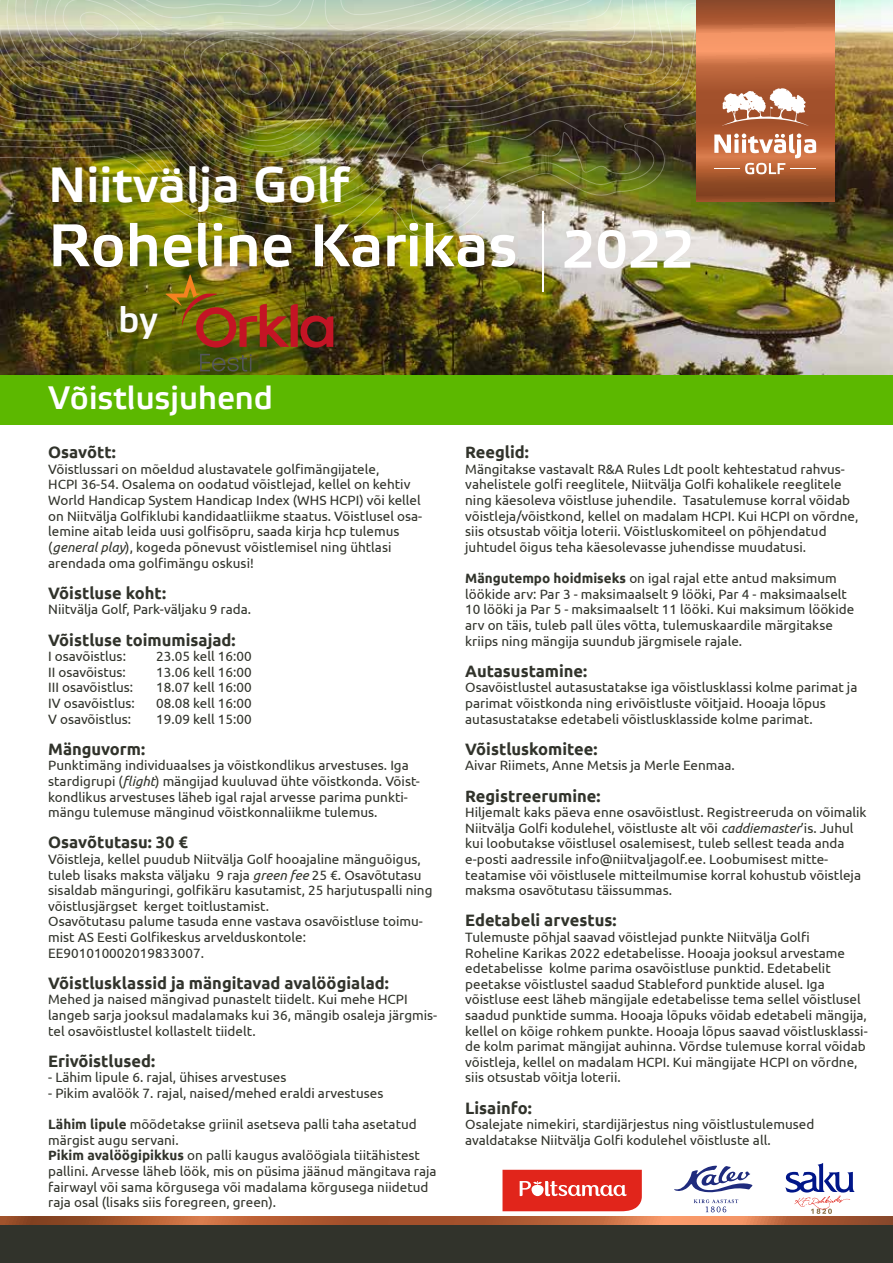
<style>
.page{position:relative;width:893px;height:1263px;background:#fff}
.page>*{position:absolute;margin:0;border:0;box-sizing:border-box;transform-origin:0 0}
.t1{font:700 60px "Etelka Light Pro";color:#fff}
.t2{font:700 49.5px "Etelka Light Pro";color:#fff}
.t3{font:700 36px "Etelka Light Pro";color:#fcfcfc}
.t4{font:700 32.55px "Etelka Light Pro";color:#fff}
.t5{font:700 16.5px "Ubuntu";color:#31332b}
.t6{font:13.5px/15.6px "Ubuntu";color:#31332b}
.s1{font-size:52.8px}
.s2{font-style:italic}
.s3{font-weight:700}
</style>
<div class="page">
<div style="left:0;top:1221px;width:893px;height:42px;background:#31332b"></div>
<svg style="left:0;top:1217px;width:893px;height:7px;background:#b66239"></svg>
<img style="left:0;top:0;width:893px;height:375px">
<img style="left:0;top:0;width:841px;height:242px">
<img style="left:0;top:0;width:834px;height:238px">
<svg style="left:696px;top:0;width:138px;height:202px;background:#b7643b"></svg>
<svg style="left:722px;top:88px;width:86px;height:38px"></svg>
<svg style="left:714px;top:134px;width:102px;height:40px"></svg>
<hr style="left:542px;top:212px;width:2px;height:80px;background:#fff">
<div style="left:0;top:375px;width:893px;height:49px;background:#5cb800"></div>
<svg style="left:502px;top:1170px;width:140px;height:41px;background:#e44138"></svg>
<svg style="left:785px;top:1163px;width:70px;height:51px"></svg>
<svg style="left:674px;top:1165px;width:79px;height:27px"></svg>
<svg style="left:694px;top:1199px;width:44px;height:13px"></svg>
<svg style="left:200px;top:354px;width:52px;height:17px"></svg>
<img style="left:165px;top:274px;width:168px;height:74px">
<h2 class="t2" style="left:48px;top:158px;width:302px">Niitvälja Golf</h2>
<h1 class="t1" style="left:48px;top:213px;width:647px">Roheline Karikas <span class="s1">2022</span></h1>
<h3 class="t3" style="left:118px;top:299px;width:41px">by</h3>
<h3 class="t4" style="left:49px;top:380px;width:226px">Võistlusjuhend</h3>
<p class="t5" style="left:48px;top:442px;width:69px">Osavõtt:</p>
<p class="t6" style="left:48px;top:461px;width:376px">Võistlussari on mõeldud alustavatele golfimängijatele,<br>HCPI 36-54. Osalema on oodatud võistlejad, kellel on kehtiv World Handicap System Handicap Index (WHS HCPI) või kellel on Niitvälja Golfiklubi kandidaatliikme staatus. Võistlusel osa&shy;lemine aitab leida uusi golfisõpru, saada kirja hcp tulemus (<span class="s2">general play</span>), kogeda põnevust võistlemisel ning ühtlasi arendada oma golfimängu oskusi!</p>
<p class="t5" style="left:48px;top:583px;width:119px">Võistluse koht:</p>
<p class="t6" style="left:48px;top:601px;width:204px">Niitvälja Golf, Park-väljaku 9 rada.</p>
<p class="t5" style="left:48px;top:630px;width:189px">Võistluse toimumisajad:</p>
<p class="t6" style="left:48px;top:648px;width:79px">I osavõistlus:</p>
<p class="t6" style="left:156px;top:648px;width:97px">23.05 kell 16:00</p>
<p class="t6" style="left:48px;top:664px;width:79px">II osavõistus:</p>
<p class="t6" style="left:156px;top:664px;width:97px">13.06 kell 16:00</p>
<p class="t6" style="left:48px;top:679px;width:87px">III osavõistlus:</p>
<p class="t6" style="left:156px;top:679px;width:97px">18.07 kell 16:00</p>
<p class="t6" style="left:48px;top:695px;width:88px">IV osavõistlus:</p>
<p class="t6" style="left:156px;top:695px;width:97px">08.08 kell 16:00</p>
<p class="t6" style="left:48px;top:710px;width:84px">V osavõistlus:</p>
<p class="t6" style="left:156px;top:710px;width:97px">19.09 kell 15:00</p>
<p class="t5" style="left:48px;top:739px;width:99px">Mänguvorm:</p>
<p class="t6" style="left:48px;top:757px;width:373px">Punktimäng individuaalses ja võistkondlikus arvestuses. Iga stardigrupi (<span class="s2">flight</span>) mängijad kuuluvad ühte võistkonda. Võist&shy;kondlikus arvestuses läheb igal rajal arvesse parima punkti&shy;mängu tulemuse mänginud võistkonnaliikme tulemus.</p>
<p class="t5" style="left:48px;top:832px;width:141px">Osavõtutasu: 30 €</p>
<p class="t6" style="left:48px;top:851px;width:386px">Võistleja, kellel puudub Niitvälja Golf hooajaline mänguõigus, tuleb lisaks maksta väljaku 9 raja <span class="s2">green fee</span> 25 €. Osavõtutasu sisaldab mänguringi, golfikäru kasutamist, 25 harjutuspalli ning võistlusjärgset kerget toitlustamist.<br>Osavõtutasu palume tasuda enne vastava osavõistluse toimu&shy;mist AS Eesti Golfikeskus arvelduskontole:<br>EE901010002019833007.</p>
<p class="t5" style="left:48px;top:973px;width:342px">Võistlusklassid ja mängitavad avalöögialad:</p>
<p class="t6" style="left:48px;top:991px;width:391px">Mehed ja naised mängivad punastelt tiidelt. Kui mehe HCPI langeb sarja jooksul madalamaks kui 36, mängib osaleja järgmis&shy;tel osavõistlustel kollastelt tiidelt.</p>
<p class="t5" style="left:48px;top:1051px;width:109px">Erivõistlused:</p>
<p class="t6" style="left:48px;top:1069px;width:240px">- Lähim lipule 6. rajal, ühises arvestuses</p>
<p class="t6" style="left:48px;top:1085px;width:337px">- Pikim avalöök 7. rajal, naised/mehed eraldi arvestuses</p>
<p class="t6" style="left:48px;top:1116px;width:390px"><span class="s3">Lähim lipule</span> mõõdetakse griinil asetseva palli taha asetatud märgist augu servani.<br><span class="s3">Pikim avalöögipikkus</span> on palli kaugus avalöögiala tiitähistest pallini. Arvesse läheb löök, mis on püsima jäänud mängitava raja fairwayl või sama kõrgusega või madalama kõrgusega niidetud raja osal (lisaks siis foregreen, green).</p>
<p class="t5" style="left:465px;top:442px;width:65px">Reeglid:</p>
<p class="t6" style="left:465px;top:461px;width:395px">Mängitakse vastavalt R&amp;A Rules Ldt poolt kehtestatud rahvus&shy;vahelistele golfi reeglitele, Niitvälja Golfi kohalikele reeglitele ning käesoleva võistluse juhendile. Tasatulemuse korral võidab võistleja/võistkond, kellel on madalam HCPI. Kui HCPI on võrdne, siis otsustab võitja loterii. Võistluskomiteel on põhjendatud juhtudel õigus teha käesolevasse juhendisse muudatusi.</p>
<p class="t6" style="left:465px;top:570px;width:391px"><span class="s3">Mängutempo hoidmiseks</span> on igal rajal ette antud maksimum löökide arv: Par 3 - maksimaalselt 9 lööki, Par 4 - maksimaalselt 10 lööki ja Par 5 - maksimaalselt 11 lööki. Kui maksimum löökide arv on täis, tuleb pall üles võtta, tulemuskaardile märgitakse kriips ning mängija suundub järgmisele rajale.</p>
<p class="t5" style="left:465px;top:661px;width:123px">Autasustamine:</p>
<p class="t6" style="left:465px;top:679px;width:394px">Osavõistlustel autasustatakse iga võistlusklassi kolme parimat ja parimat võistkonda ning erivõistluste võitjaid. Hooaja lõpus autasustatakse edetabeli võistlusklasside kolme parimat.</p>
<p class="t5" style="left:465px;top:739px;width:134px">Võistluskomitee:</p>
<p class="t6" style="left:465px;top:757px;width:271px">Aivar Riimets, Anne Metsis ja Merle Eenmaa.</p>
<p class="t5" style="left:465px;top:786px;width:137px">Registreerumine:</p>
<p class="t6" style="left:465px;top:804px;width:403px">Hiljemalt kaks päeva enne osavõistlust. Registreeruda on võimalik Niitvälja Golfi kodulehel, võistluste alt või <span class="s2">caddiemaster</span>’is. Juhul kui loobutakse võistlusel osalemisest, tuleb sellest teada anda e-posti aadressile info@niitvaljagolf.ee. Loobumisest mitte&shy;teatamise või võistlusele mitteilmumise korral kohustub võistleja maksma osavõtutasu täissummas.</p>
<p class="t5" style="left:465px;top:910px;width:153px">Edetabeli arvestus:</p>
<p class="t6" style="left:465px;top:929px;width:404px">Tulemuste põhjal saavad võistlejad punkte Niitvälja Golfi<br>Roheline Karikas 2022 edetabelisse. Hooaja jooksul arvestame edetabelisse kolme parima osavõistluse punktid. Edetabelit peetakse võistlustel saadud Stableford punktide alusel. Iga võistluse eest läheb mängijale edetabelisse tema sellel võistlusel saadud punktide summa. Hooaja lõpuks võidab edetabeli mängija, kellel on kõige rohkem punkte. Hooaja lõpus saavad võistlusklassi&shy;de kolm parimat mängijat auhinna. Võrdse tulemuse korral võidab võistleja, kellel on madalam HCPI. Kui mängijate HCPI on võrdne, siis otsustab võitja loterii.</p>
<p class="t5" style="left:465px;top:1098px;width:68px">Lisainfo:</p>
<p class="t6" style="left:465px;top:1116px;width:351px">Osalejate nimekiri, stardijärjestus ning võistlustulemused avaldatakse Niitvälja Golfi kodulehel võistluste all.</p>
</div>
